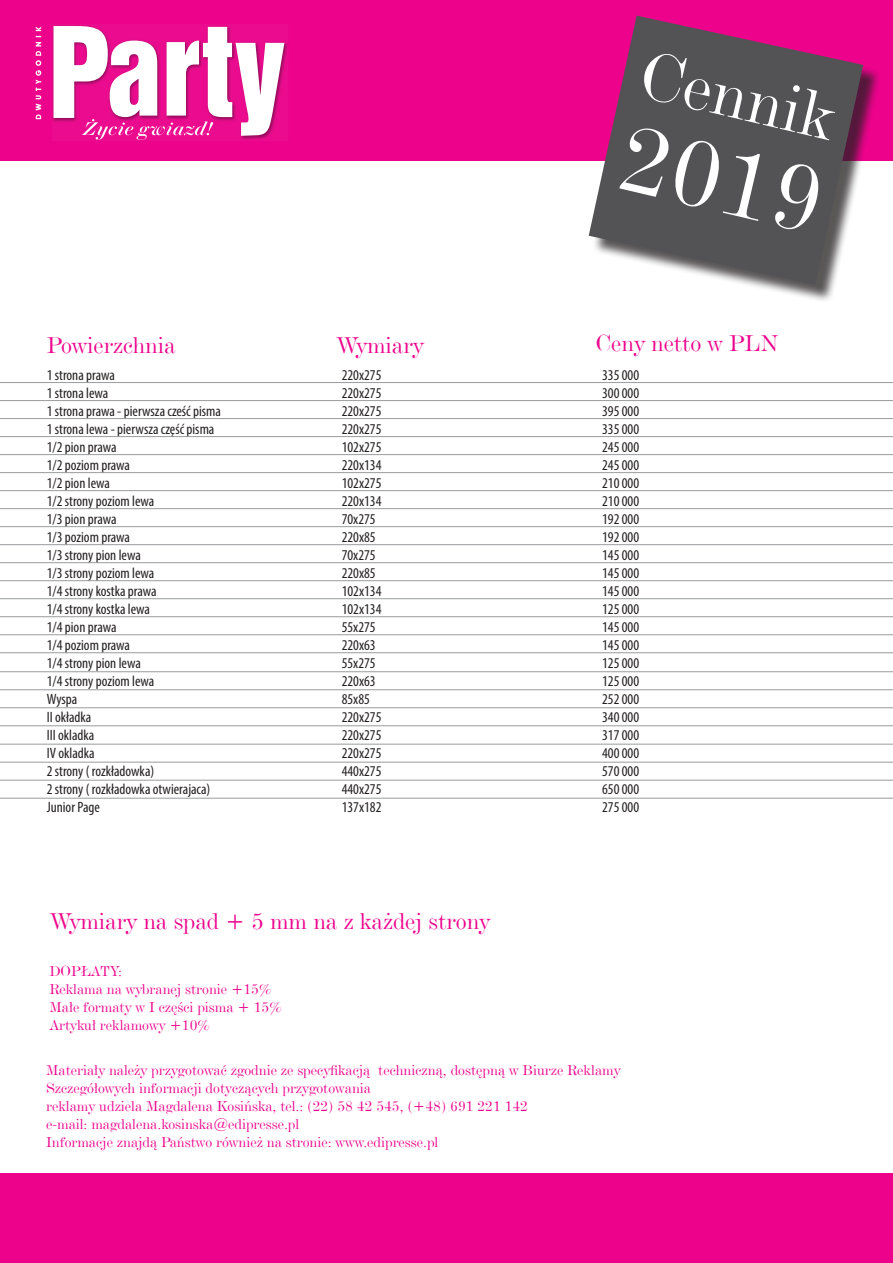
<style>
.page{position:relative;width:893px;height:1263px;background:#fff}
.page>*{position:absolute;margin:0;border:0;box-sizing:border-box;transform-origin:0 0}
.t1{font:99px "De Vinne EU";color:#fff}
.t2{font:69px "De Vinne EU";color:#fff}
.t3{font:24px "De Vinne EU";color:#ed028c}
.t4{font:condensed 15px "Myriad Pro";color:#231f20}
.t5{font:15px "De Vinne EU";color:#ed028c}
</style>
<div class="page">
<div style="left:0;top:0;width:893px;height:161px;background:#ed028c"></div>
<div style="left:0;top:1173px;width:893px;height:90px;background:#ed028c"></div>
<hr style="left:0;top:382px;width:893px;height:1px;background:#999b9e">
<hr style="left:0;top:400px;width:893px;height:1px;background:#999b9e">
<hr style="left:0;top:418px;width:893px;height:1px;background:#999b9e">
<hr style="left:0;top:436px;width:893px;height:1px;background:#999b9e">
<hr style="left:0;top:454px;width:893px;height:1px;background:#999b9e">
<hr style="left:0;top:472px;width:893px;height:1px;background:#999b9e">
<hr style="left:0;top:490px;width:893px;height:1px;background:#999b9e">
<hr style="left:0;top:508px;width:893px;height:1px;background:#999b9e">
<hr style="left:0;top:526px;width:893px;height:1px;background:#999b9e">
<hr style="left:0;top:544px;width:893px;height:1px;background:#999b9e">
<hr style="left:0;top:562px;width:893px;height:1px;background:#999b9e">
<hr style="left:0;top:580px;width:893px;height:1px;background:#999b9e">
<hr style="left:0;top:598px;width:893px;height:1px;background:#999b9e">
<hr style="left:0;top:616px;width:893px;height:1px;background:#999b9e">
<hr style="left:0;top:634px;width:893px;height:1px;background:#999b9e">
<hr style="left:0;top:652px;width:893px;height:1px;background:#999b9e">
<div style="left:591px;top:18px;width:290px;height:285px;background:#231f20;opacity:.75"></div>
<svg style="left:589px;top:16px;width:274px;height:269px;fill:#535355"></svg>
<hr style="left:0;top:671px;width:893px;height:1px;background:#999b9e">
<hr style="left:0;top:744px;width:893px;height:1px;background:#999b9e">
<hr style="left:0;top:689px;width:893px;height:1px;background:#999b9e">
<hr style="left:0;top:762px;width:893px;height:1px;background:#999b9e">
<hr style="left:0;top:707px;width:893px;height:1px;background:#999b9e">
<hr style="left:0;top:780px;width:893px;height:1px;background:#999b9e">
<hr style="left:0;top:725px;width:893px;height:1px;background:#999b9e">
<hr style="left:0;top:798px;width:893px;height:1px;background:#999b9e">
<svg style="left:36px;top:27px;width:5px;height:92px"></svg>
<img style="left:52px;top:25px;width:236px;height:98px">
<svg style="left:54px;top:26px;width:230px;height:114px"></svg>
<p class="t2" style="left:651px;top:32px;width:200px;rotate:13deg">Cennik</p>
<p class="t1" style="left:635px;top:97px;width:207px;rotate:13deg">2019</p>
<p class="t3" style="left:47px;top:331px;width:130px">Powierzchnia</p>
<p class="t3" style="left:337px;top:331px;width:88px">Wymiary</p>
<p class="t3" style="left:596px;top:328px;width:184px">Ceny netto w PLN</p>
<p class="t4" style="left:47px;top:366px;width:70px">1 strona prawa</p>
<p class="t4" style="left:47px;top:384px;width:63px">1 strona lewa</p>
<p class="t4" style="left:47px;top:402px;width:176px">1 strona prawa - pierwsza cześć pisma</p>
<p class="t4" style="left:47px;top:420px;width:169px">1 strona lewa - pierwsza część pisma</p>
<p class="t4" style="left:47px;top:438px;width:71px">1/2 pion prawa</p>
<p class="t4" style="left:47px;top:456px;width:85px">1/2 poziom prawa</p>
<p class="t4" style="left:47px;top:474px;width:65px">1/2 pion lewa</p>
<p class="t4" style="left:47px;top:492px;width:109px">1/2 strony poziom lewa</p>
<p class="t4" style="left:47px;top:510px;width:71px">1/3 pion prawa</p>
<p class="t4" style="left:47px;top:528px;width:85px">1/3 poziom prawa</p>
<p class="t4" style="left:47px;top:546px;width:96px">1/3 strony pion lewa</p>
<p class="t4" style="left:47px;top:564px;width:109px">1/3 strony poziom lewa</p>
<p class="t4" style="left:47px;top:582px;width:111px">1/4 strony kostka prawa</p>
<p class="t4" style="left:47px;top:600px;width:105px">1/4 strony kostka lewa</p>
<p class="t4" style="left:47px;top:618px;width:71px">1/4 pion prawa</p>
<p class="t4" style="left:47px;top:636px;width:85px">1/4 poziom prawa</p>
<p class="t4" style="left:47px;top:654px;width:96px">1/4 strony pion lewa</p>
<p class="t4" style="left:47px;top:672px;width:109px">1/4 strony poziom lewa</p>
<p class="t4" style="left:47px;top:690px;width:32px">Wyspa</p>
<p class="t4" style="left:47px;top:708px;width:46px">II okładka</p>
<p class="t4" style="left:47px;top:726px;width:49px">III okladka</p>
<p class="t4" style="left:47px;top:744px;width:49px">IV okladka</p>
<p class="t4" style="left:47px;top:762px;width:109px">2 strony ( rozkładowka)</p>
<p class="t4" style="left:47px;top:780px;width:165px">2 strony ( rozkładowka otwierajaca)</p>
<p class="t4" style="left:47px;top:798px;width:55px">Junior Page</p>
<p class="t4" style="left:342px;top:366px;width:41px">220x275</p>
<p class="t4" style="left:342px;top:384px;width:41px">220x275</p>
<p class="t4" style="left:342px;top:402px;width:41px">220x275</p>
<p class="t4" style="left:342px;top:420px;width:41px">220x275</p>
<p class="t4" style="left:342px;top:438px;width:41px">102x275</p>
<p class="t4" style="left:342px;top:456px;width:41px">220x134</p>
<p class="t4" style="left:342px;top:474px;width:41px">102x275</p>
<p class="t4" style="left:342px;top:492px;width:41px">220x134</p>
<p class="t4" style="left:342px;top:510px;width:35px">70x275</p>
<p class="t4" style="left:342px;top:528px;width:35px">220x85</p>
<p class="t4" style="left:342px;top:546px;width:35px">70x275</p>
<p class="t4" style="left:342px;top:564px;width:35px">220x85</p>
<p class="t4" style="left:342px;top:582px;width:41px">102x134</p>
<p class="t4" style="left:342px;top:600px;width:41px">102x134</p>
<p class="t4" style="left:342px;top:618px;width:35px">55x275</p>
<p class="t4" style="left:342px;top:636px;width:35px">220x63</p>
<p class="t4" style="left:342px;top:654px;width:35px">55x275</p>
<p class="t4" style="left:342px;top:672px;width:35px">220x63</p>
<p class="t4" style="left:342px;top:690px;width:30px">85x85</p>
<p class="t4" style="left:342px;top:708px;width:41px">220x275</p>
<p class="t4" style="left:342px;top:726px;width:41px">220x275</p>
<p class="t4" style="left:342px;top:744px;width:41px">220x275</p>
<p class="t4" style="left:342px;top:762px;width:41px">440x275</p>
<p class="t4" style="left:342px;top:780px;width:41px">440x275</p>
<p class="t4" style="left:342px;top:798px;width:41px">137x182</p>
<p class="t3" style="left:50px;top:907px;width:441px">Wymiary na spad + 5 mm na z każdej strony</p>
<p class="t5" style="left:49px;top:962px;width:74px">DOPŁATY:</p>
<p class="t5" style="left:49px;top:980px;width:224px">Reklama na wybranej stronie +15%</p>
<p class="t5" style="left:49px;top:998px;width:234px">Małe formaty w I części pisma + 15%</p>
<p class="t5" style="left:49px;top:1016px;width:162px">Artykuł reklamowy +10%</p>
<p class="t4" style="left:602px;top:366px;width:39px">335 000</p>
<p class="t4" style="left:602px;top:384px;width:39px">300 000</p>
<p class="t4" style="left:602px;top:402px;width:39px">395 000</p>
<p class="t4" style="left:602px;top:420px;width:39px">335 000</p>
<p class="t4" style="left:602px;top:438px;width:39px">245 000</p>
<p class="t4" style="left:602px;top:456px;width:39px">245 000</p>
<p class="t4" style="left:602px;top:474px;width:39px">210 000</p>
<p class="t4" style="left:602px;top:492px;width:39px">210 000</p>
<p class="t4" style="left:602px;top:510px;width:39px">192 000</p>
<p class="t4" style="left:602px;top:528px;width:39px">192 000</p>
<p class="t4" style="left:602px;top:546px;width:39px">145 000</p>
<p class="t4" style="left:602px;top:564px;width:39px">145 000</p>
<p class="t4" style="left:602px;top:582px;width:39px">145 000</p>
<p class="t4" style="left:602px;top:600px;width:39px">125 000</p>
<p class="t4" style="left:602px;top:618px;width:39px">145 000</p>
<p class="t4" style="left:602px;top:636px;width:39px">145 000</p>
<p class="t4" style="left:602px;top:654px;width:39px">125 000</p>
<p class="t4" style="left:602px;top:672px;width:39px">125 000</p>
<p class="t4" style="left:602px;top:690px;width:39px">252 000</p>
<p class="t4" style="left:602px;top:708px;width:39px">340 000</p>
<p class="t4" style="left:602px;top:726px;width:39px">317 000</p>
<p class="t4" style="left:602px;top:744px;width:39px">400 000</p>
<p class="t4" style="left:602px;top:762px;width:39px">570 000</p>
<p class="t4" style="left:602px;top:780px;width:39px">650 000</p>
<p class="t4" style="left:602px;top:798px;width:39px">275 000</p>
<p class="t5" style="left:46px;top:1061px;width:576px">Materiały należy przygotować zgodnie ze specyfikacją techniczną, dostępną w Biurze Reklamy</p>
<p class="t5" style="left:46px;top:1079px;width:326px">Szczegółowych informacji dotyczących przygotowania</p>
<p class="t5" style="left:46px;top:1097px;width:483px">reklamy udziela Magdalena Kosińska, tel.: (22) 58 42 545, (+48) 691 221 142</p>
<p class="t5" style="left:46px;top:1115px;width:255px">e-mail: magdalena.kosinska@edipresse.pl</p>
<p class="t5" style="left:46px;top:1133px;width:394px">Informacje znajdą Państwo również na stronie: www.edipresse.pl</p>
</div>
